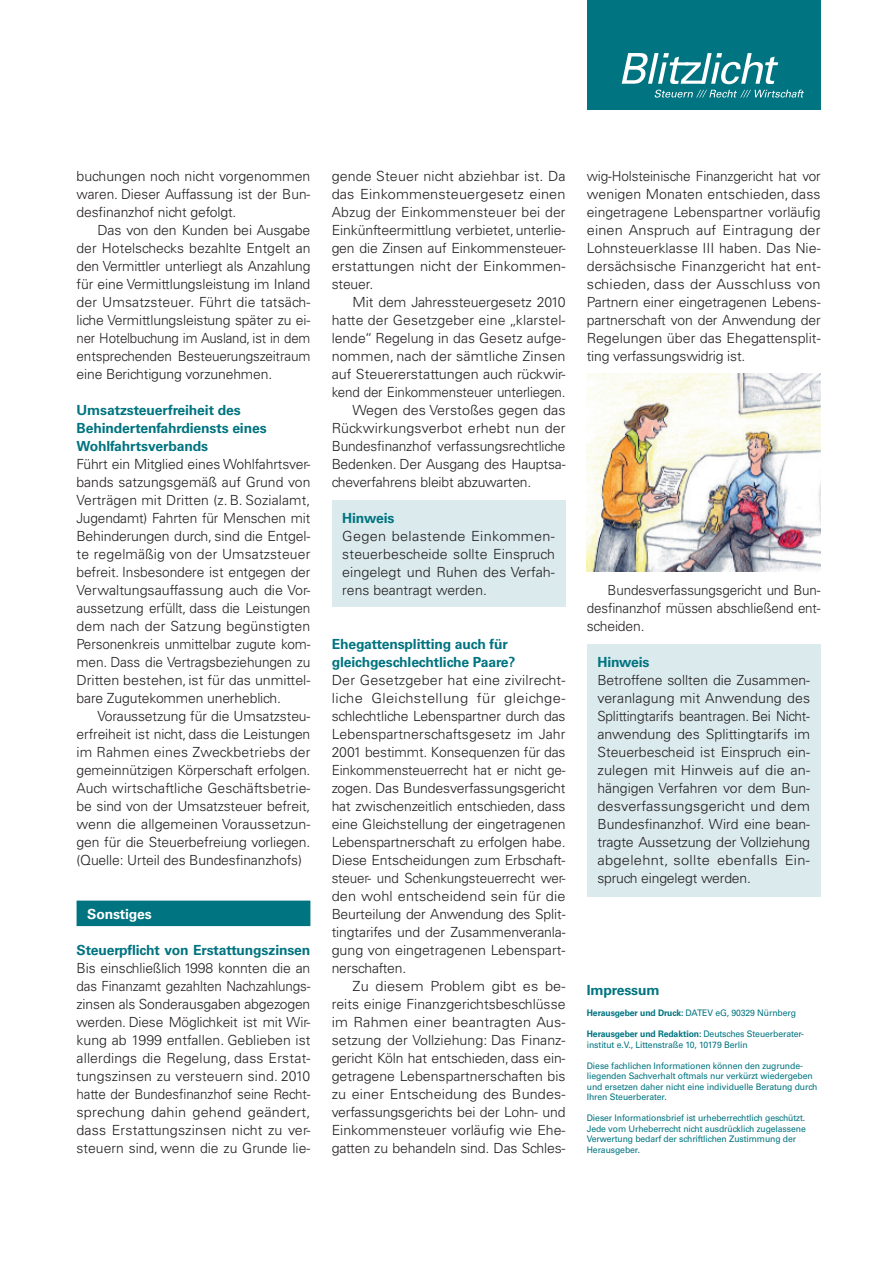
<style>
.page{position:relative;width:893px;height:1263px;background:#fff}
.page>*{position:absolute;margin:0;border:0;box-sizing:border-box;transform-origin:0 0}
.t1{font:300 13.95px/18px "Univers LT Std";letter-spacing:-.01em;color:#231f20;text-align:justify}
.t2{font:300 13.95px/18px "Univers LT Std";letter-spacing:-.01em;color:#231f20;text-align:justify;scale:1.04 1}
.t3{font:700 13.95px/18px "Univers LT Std";letter-spacing:-.01em;color:#007480}
.t4{font:300 13.95px/18px "Univers LT Std";letter-spacing:-.01em;color:#231f20;text-align:justify;scale:.96 1}
.t5{font:300 13.95px "Univers LT Std";letter-spacing:.01em;color:#231f20}
.t6{font:700 13.95px "Univers LT Std";letter-spacing:-.01em;color:#fff}
.t7{font:9px/10.5px "Univers LT Std";letter-spacing:-.01em;color:#007480;scale:.96 1}
.s1{font-weight:700}
</style>
<div class="page">
<div style="left:587px;top:0;width:234px;height:110px;background:#007480"></div>
<svg style="left:622px;top:53px;width:156px;height:31px"></svg>
<svg style="left:655px;top:90px;width:149px;height:8px"></svg>
<div style="left:77px;top:900px;width:233px;height:26px;background:#007480"></div>
<div style="left:332px;top:500px;width:234px;height:107px;background:#dbeaed"></div>
<div style="left:587px;top:645px;width:234px;height:252px;background:#dbeaed"></div>
<img style="left:587px;top:373px;width:234px;height:198px">
<p class="t1" style="left:77px;top:167px;width:235px">buchungen noch nicht vorgenommen waren. Dieser Auffassung ist der Bun&shy;desfinanzhof nicht gefolgt.</p>
<p class="t1" style="left:77px;top:221px;width:235px;text-indent:21px">Das von den Kunden bei Ausgabe der Hotelschecks bezahlte Entgelt an den Vermittler unterliegt als Anzahlung für eine Vermittlungsleistung im Inland der Umsatzsteuer. Führt die tatsäch&shy;liche Vermittlungsleistung später zu ei&shy;ner Hotelbuchung im Ausland, ist in dem entsprechenden Besteuerungszeitraum eine Berichtigung vorzunehmen.</p>
<p class="t3" style="left:77px;top:401px;width:192px">Umsatzsteuerfreiheit des<br>Behindertenfahrdiensts eines<br>Wohlfahrtsverbands</p>
<p class="t1" style="left:77px;top:455px;width:235px">Führt ein Mitglied eines Wohlfahrtsver&shy;bands satzungsgemäß auf Grund von Verträgen mit Dritten (z. B. Sozialamt, Jugendamt) Fahrten für Menschen mit Behinderungen durch, sind die Entgel&shy;te regelmäßig von der Umsatzsteuer befreit. Insbesondere ist entgegen der Verwaltungsauffassung auch die Vor&shy;aussetzung erfüllt, dass die Leistungen dem nach der Satzung begünstigten Personenkreis unmittelbar zugute kom&shy;men. Dass die Vertragsbeziehungen zu Dritten bestehen, ist für das unmittel&shy;bare Zugutekommen unerheblich.</p>
<p class="t1" style="left:77px;top:707px;width:235px;text-indent:21px">Voraussetzung für die Umsatzsteu&shy;erfreiheit ist nicht, dass die Leistungen im Rahmen eines Zweckbetriebs der gemeinnützigen Körperschaft erfolgen.<br>Auch wirtschaftliche Geschäftsbetrie&shy;be sind von der Umsatzsteuer befreit, wenn die allgemeinen Voraussetzun&shy;gen für die Steuerbefreiung vorliegen. (Quelle: Urteil des Bundesfinanzhofs)</p>
<p class="t6" style="left:87px;top:905px;width:66px">Sonstiges</p>
<p class="t3" style="left:77px;top:941px;width:235px">Steuerpflicht von Erstattungszinsen</p>
<p class="t1" style="left:77px;top:959px;width:235px">Bis einschließlich 1998 konnten die an das Finanzamt gezahlten Nachzahlungs&shy;zinsen als Sonderausgaben abgezogen werden. Diese Möglichkeit ist mit Wir&shy;kung ab 1999 entfallen. Geblieben ist allerdings die Regelung, dass Erstat&shy;tungszinsen zu versteuern sind. 2010 hatte der Bundesfinanzhof seine Recht&shy;sprechung dahin gehend geändert, dass Erstattungszinsen nicht zu ver&shy;steuern sind, wenn die zu Grunde lie-</p>
<p class="t1" style="left:332px;top:167px;width:235px">gende Steuer nicht abziehbar ist. Da das Einkommensteuergesetz einen Abzug der Einkommensteuer bei der Einkünfteermittlung verbietet, unterlie&shy;gen die Zinsen auf Einkommensteuer&shy;erstattungen nicht der Einkommen&shy;steuer.</p>
<p class="t1" style="left:352px;top:293px;width:214px">Mit dem Jahressteuergesetz 2010</p>
<p class="t5" style="left:332px;top:311px;width:235px">hatte der Gesetzgeber eine „klarstel-</p>
<p class="t1" style="left:332px;top:329px;width:235px">lende“ Regelung in das Gesetz aufge-</p>
<p class="t5" style="left:332px;top:347px;width:235px">nommen, nach der sämtliche Zinsen</p>
<p class="t1" style="left:332px;top:365px;width:235px">auf Steuererstattungen auch rückwir-</p>
<p class="t4" style="left:332px;top:383px;width:245px">kend der Einkommensteuer unterliegen.</p>
<p class="t1" style="left:352px;top:401px;width:215px">Wegen des Verstoßes gegen das</p>
<p class="t5" style="left:332px;top:419px;width:235px">Rückwirkungsverbot erhebt nun der</p>
<p class="t1" style="left:332px;top:437px;width:235px">Bundesfinanzhof verfassungsrechtliche</p>
<p class="t1" style="left:332px;top:455px;width:235px">Bedenken. Der Ausgang des Hauptsa-</p>
<p class="t1" style="left:332px;top:473px;width:201px">cheverfahrens bleibt abzuwarten.</p>
<p class="t3" style="left:342px;top:509px;width:54px">Hinweis</p>
<p class="t2" style="left:342px;top:527px;width:206px">Gegen belastende Einkommen&shy;steuerbescheide sollte Einspruch eingelegt und Ruhen des Verfah&shy;rens beantragt werden.</p>
<p class="t3" style="left:332px;top:635px;width:185px">Ehegattensplitting auch für gleichgeschlechtliche Paare?</p>
<p class="t1" style="left:332px;top:671px;width:235px">Der Gesetzgeber hat eine zivilrecht&shy;liche Gleichstellung für gleichge&shy;schlechtliche Lebenspartner durch das Lebenspartnerschaftsgesetz im Jahr 2001 bestimmt. Konsequenzen für das Einkommensteuerrecht hat er nicht ge&shy;zogen. Das Bundesverfassungsgericht hat zwischenzeitlich entschieden, dass eine Gleichstellung der eingetragenen Lebenspartnerschaft zu erfolgen habe.<br>Diese Entscheidungen zum Erbschaft&shy;steuer- und Schenkungsteuerrecht wer&shy;den wohl entscheidend sein für die Beurteilung der Anwendung des Split&shy;tingtarifes und der Zusammenveranla&shy;gung von eingetragenen Lebenspart&shy;nerschaften.</p>
<p class="t2" style="left:332px;top:977px;width:226px;text-indent:21px">Zu diesem Problem gibt es be&shy;reits einige Finanzgerichtsbeschlüsse im Rahmen einer beantragten Aus&shy;setzung der Vollziehung: Das Finanz&shy;gericht Köln hat entschieden, dass ein&shy;getragene Lebenspartnerschaften bis zu einer Entscheidung des Bundes&shy;verfassungsgerichts bei der Lohn- und Einkommensteuer vorläufig wie Ehe&shy;gatten zu behandeln sind. Das Schles-</p>
<p class="t1" style="left:587px;top:167px;width:235px">wig-Holsteinische Finanzgericht hat vor wenigen Monaten entschieden, dass eingetragene Lebenspartner vorläufig einen Anspruch auf Eintragung der Lohnsteuerklasse III haben. Das Nie&shy;dersächsische Finanzgericht hat ent&shy;schieden, dass der Ausschluss von Partnern einer eingetragenen Lebens&shy;partnerschaft von der Anwendung der Regelungen über das Ehegattensplit&shy;ting verfassungswidrig ist.</p>
<p class="t4" style="left:587px;top:581px;width:245px;text-indent:21px">Bundesverfassungsgericht und Bun&shy;desfinanzhof müssen abschließend ent&shy;scheiden.</p>
<p class="t3" style="left:597px;top:653px;width:54px">Hinweis</p>
<p class="t1" style="left:597px;top:671px;width:214px">Betroffene sollten die Zusammen&shy;veranlagung mit Anwendung des Splittingtarifs beantragen. Bei Nicht&shy;anwendung des Splittingtarifs im Steuerbescheid ist Einspruch ein&shy;zulegen mit Hinweis auf die an&shy;hängigen Verfahren vor dem Bun&shy;desverfassungsgericht und dem Bundesfinanzhof. Wird eine bean&shy;tragte Aussetzung der Vollziehung abgelehnt, sollte ebenfalls Ein&shy;spruch eingelegt werden.</p>
<p class="t3" style="left:587px;top:981px;width:74px">Impressum</p>
<p class="t7" style="left:587px;top:1007px;width:219px"><span class="s1">Herausgeber und Druck:</span> DATEV eG, 90329 Nürnberg</p>
<p class="t7" style="left:587px;top:1028px;width:228px"><span class="s1">Herausgeber und Redaktion:</span> Deutsches Steuerberater&shy;institut e.V., Littenstraße 10, 10179 Berlin</p>
<p class="t7" style="left:587px;top:1060px;width:242px">Diese fachlichen Informationen können den zugrunde&shy;liegenden Sachverhalt oftmals nur verkürzt wiedergeben und ersetzen daher nicht eine individuelle Beratung durch Ihren Steuerberater.</p>
<p class="t7" style="left:587px;top:1112px;width:230px">Dieser Informationsbrief ist urheberrechtlich geschützt.<br>Jede vom Urheberrecht nicht ausdrücklich zugelassene Verwertung bedarf der schriftlichen Zustimmung der Herausgeber.</p>
</div>
